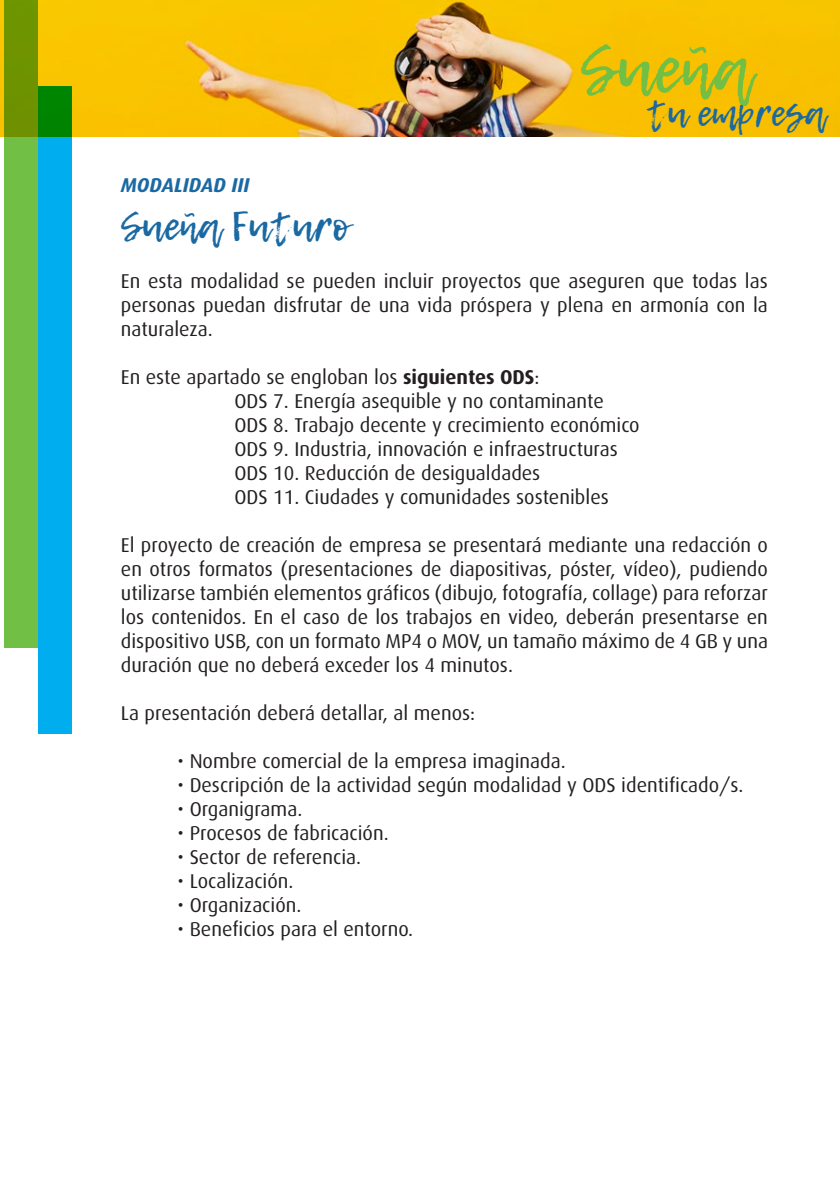
<style>
.page{position:relative;width:840px;height:1191px;background:#fff}
.page>*{position:absolute;margin:0;border:0;box-sizing:border-box;transform-origin:0 0}
.t1{font:68.4px "Lemon Tuesday";color:#71bf44}
.t2{font:40px "Lemon Tuesday";color:#1a69a3}
.t3{font:37px "Lemon Tuesday";color:#1a69a3}
.t4{font:20px/24px "Dax";color:#231f20;text-align:justify}
.t5{font:italic 700 20px "Dax";color:#1a69a3}
.s1{font-weight:700}
</style>
<div class="page">
<img style="left:0;top:0;width:839px;height:136px">
<div style="left:38px;top:86px;width:34px;height:647px;background:#00aeef"></div>
<svg style="left:4px;top:0;width:34px;height:648px;background:#70b535"></svg>
<h1 class="t1" style="left:580px;top:29px;width:171px">Sueña</h1>
<h3 class="t3" style="left:646px;top:92px;width:180px">tu empresa</h3>
<p class="t5" style="left:121px;top:173px;width:130px">MODALIDAD III</p>
<h2 class="t2" style="left:121px;top:202px;width:230px">Sueña Futuro</h2>
<p class="t4" style="left:121px;top:269px;width:648px">En esta modalidad se pueden incluir proyectos que aseguren que todas las personas puedan disfrutar de una vida próspera y plena en armonía con la naturaleza.</p>
<p class="t4" style="left:234px;top:365px;width:406px;text-align:left;text-indent:-113px">En este apartado se engloban los <span class="s1">siguientes ODS</span>:<br>ODS 7. Energía asequible y no contaminante ODS 8. Trabajo decente y crecimiento económico ODS 9. Industria, innovación e infraestructuras ODS 10. Reducción de desigualdades<br>ODS 11. Ciudades y comunidades sostenibles</p>
<p class="t4" style="left:121px;top:533px;width:648px">El proyecto de creación de empresa se presentará mediante una redacción o en otros formatos (presentaciones de diapositivas, póster, vídeo), pudiendo utilizarse también elementos gráficos (dibujo, fotografía, collage) para reforzar los contenidos. En el caso de los trabajos en video, deberán presentarse en dispositivo USB, con un formato MP4 o MOV, un tamaño máximo de 4 GB y una duración que no deberá exceder los 4 minutos.</p>
<p class="t4" style="left:121px;top:701px;width:355px">La presentación deberá detallar, al menos:</p>
<p class="t4" style="left:177px;top:749px;width:389px">• Nombre comercial de la empresa imaginada.</p>
<p class="t4" style="left:177px;top:773px;width:567px">• Descripción de la actividad según modalidad y ODS identificado/s.</p>
<p class="t4" style="left:177px;top:797px;width:126px">• Organigrama.</p>
<p class="t4" style="left:177px;top:821px;width:212px">• Procesos de fabricación.</p>
<p class="t4" style="left:177px;top:845px;width:185px">• Sector de referencia.</p>
<p class="t4" style="left:177px;top:869px;width:117px">• Localización.</p>
<p class="t4" style="left:177px;top:893px;width:125px">• Organización.</p>
<p class="t4" style="left:177px;top:917px;width:237px">• Beneficios para el entorno.</p>
</div>
